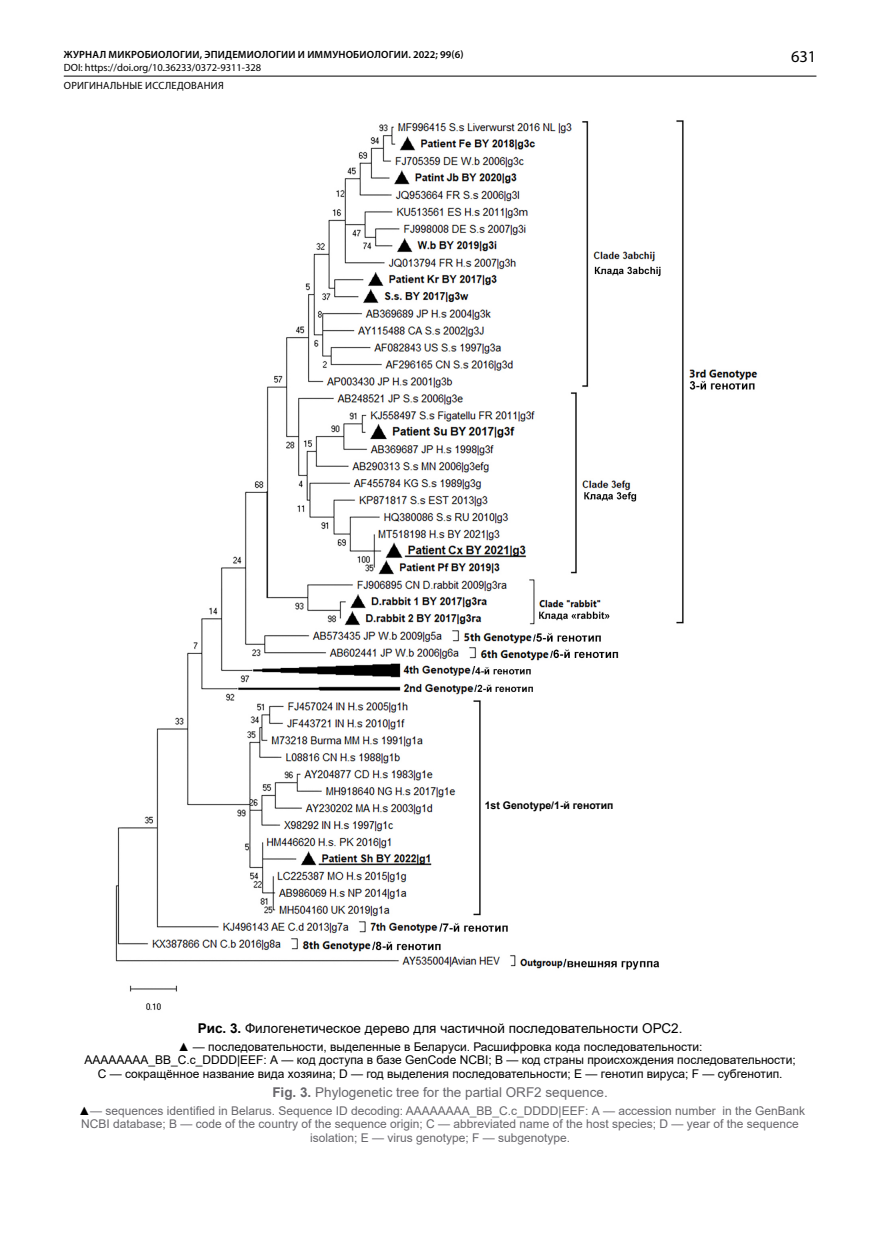
<style>
.page{position:relative;width:893px;height:1234px;background:#fff}
.page>*{position:absolute;margin:0;border:0;box-sizing:border-box;transform-origin:0 0}
.t1{font:16.5px "Myriad Pro";color:#000}
.Подрисуночная{font:13.5px "Arial";color:#000}
.Подрисуночная-2{font:13.5px "Arial";color:#68676c}
.Подрисуночная_мелкая{font:12px/13.5px "Arial";color:#000;text-align:center}
.Подрисуночная_мелкая-2{font:12px/13.5px "Arial";color:#68676c;text-align:center}
.t2{font:10.5px/17.7px "Myriad Pro";color:#000}
.t3{font:600 10.5px "Myriad Pro";letter-spacing:.02em;color:#000}
.Основной_текст{font:700 10.5px "Arial";color:#000}
.s1{font-weight:700}
.s2{color:#000}
</style>
<div class="page">
<hr style="left:64px;top:76px;width:752px;height:1px;background:#000">
<img style="left:115px;top:120px;width:643px;height:890px">
<div style="left:485px;top:800px;width:162px;height:23px;background:#fff"></div>
<p class="t3" style="left:64px;top:48px;width:401px">ЖУРНАЛ МИКРОБИОЛОГИИ, ЭПИДЕМИОЛОГИИ И ИММУНОБИОЛОГИИ. 2022; 99(6)</p>
<p class="t2" style="left:64px;top:59px;width:199px">DOI: https://doi.org/10.36233/0372-9311-328<br>ОРИГИНАЛЬНЫЕ ИССЛЕДОВАНИЯ</p>
<h1 class="t1" style="left:791px;top:47px;width:27px">631</h1>
<p class="Основной_текст" style="left:485px;top:797px;width:130px">1st Genotype/1-й генотип</p>
<p class="Подрисуночная" style="left:198px;top:1018px;width:486px"><span class="s1">Рис. 3.</span> Филогенетическое дерево для частичной последовательности ОРС2.</p>
<p class="Подрисуночная_мелкая" style="left:84px;top:1039px;width:713px">▲ — последовательности, выделенные в Беларуси. Расшифровка кода последовательности:<br>AAAAAAAA_BB_C.c_DDDD|EEF: А — код доступа в базе GenCode NCBI; B — код страны происхождения последовательности;<br>C — сокращённое название вида хозяина; D — год выделения последовательности; E — генотип вируса; F — субгенотип.</p>
<p class="Подрисуночная-2" style="left:272px;top:1082px;width:337px"><span class="s1">Fig. 3.</span> Phylogenetic tree for the partial ORF2 sequence.</p>
<p class="Подрисуночная_мелкая-2" style="left:78px;top:1103px;width:728px"><span class="s2">▲</span>— sequences identified in Belarus. Sequence ID decoding: AAAAAAAA_BB_C.c_DDDD|EEF: А — accession number in the GenBank<br>NCBI database; B — code of the country of the sequence origin; C — abbreviated name of the host species; D — year of the sequence isolation; E — virus genotype; F — subgenotype.</p>
</div>
